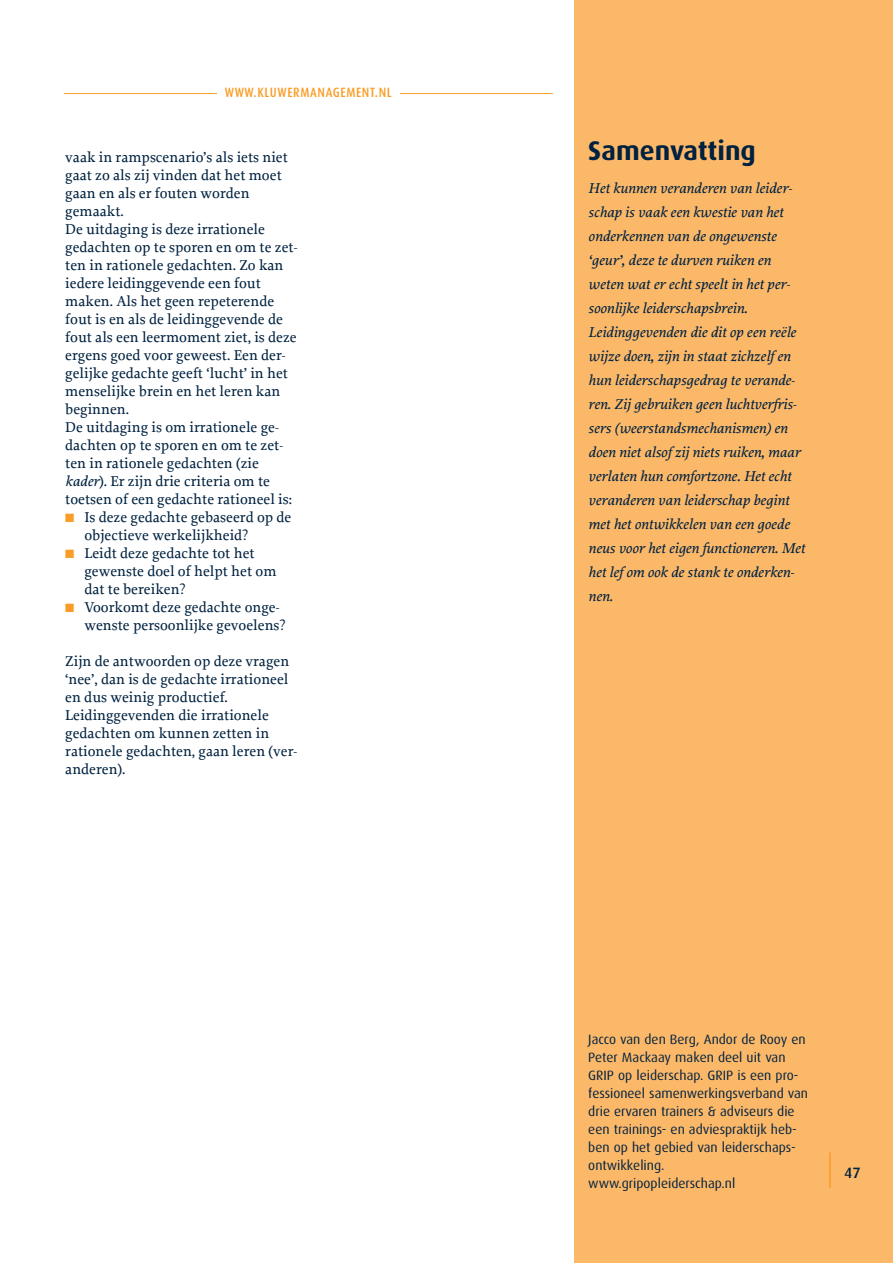
<style>
.page{position:relative;width:893px;height:1263px;background:#fff}
.page>*{position:absolute;margin:0;border:0;box-sizing:border-box;transform-origin:0 0}
.t1{font:700 27px "Dax";color:#002240}
.t2{font:500 15px/18px "Proforma";color:#002240}
.t3{font:italic 500 15px/24px "Proforma";color:#002240}
.t4{font:500 15px "Dax";color:#002240}
.t5{font:13.5px/18px "Dax";color:#002240}
.t6{font:500 13.5px "Dax Condensed";letter-spacing:.045em;color:#f99d27}
.s1{font-style:italic}
.s2{color:#f99d27}
</style>
<div class="page">
<div style="left:574px;top:0;width:319px;height:1263px;background:#fcb869"></div>
<hr style="left:64px;top:93px;width:489px;height:1px;background:#f99d27">
<div style="left:217px;top:85px;width:183px;height:17px;background:#fff"></div>
<hr style="left:829px;top:1152px;width:2px;height:36px;background:#f99d27">
<p class="t6" style="left:225px;top:87px;width:168px">WWW.KLUWERMANAGEMENT.NL</p>
<p class="t2" style="left:65px;top:150px;width:234px">vaak in rampscenario’s als iets niet gaat zo als zij vinden dat het moet gaan en als er fouten worden gemaakt.<br>De uitdaging is deze irrationele gedachten op te sporen en om te zet&shy;ten in rationele gedachten. Zo kan iedere leidinggevende een fout maken. Als het geen repeterende fout is en als de leidinggevende de fout als een leermoment ziet, is deze ergens goed voor geweest. Een der&shy;gelijke gedachte geeft ‘lucht’ in het menselijke brein en het leren kan beginnen.<br>De uitdaging is om irrationele ge - dachten op te sporen en om te zet&shy;ten in rationele gedachten (zie <span class="s1">kader</span>). Er zijn drie criteria om te toetsen of een gedachte rationeel is:</p>
<p class="t2" style="left:84px;top:510px;width:209px;text-indent:-19px"><span class="s2">■</span> Is deze gedachte gebaseerd op de objectieve werkelijkheid?</p>
<p class="t2" style="left:84px;top:546px;width:194px;text-indent:-19px"><span class="s2">■</span> Leidt deze gedachte tot het gewenste doel of helpt het om dat te bereiken?</p>
<p class="t2" style="left:84px;top:600px;width:203px;text-indent:-19px"><span class="s2">■</span> Voorkomt deze gedachte onge&shy;wenste persoonlijke gevoelens?</p>
<p class="t2" style="left:65px;top:654px;width:233px">Zijn de antwoorden op deze vragen ‘nee’, dan is de gedachte irrationeel en dus weinig productief.<br>Leidinggevenden die irrationele gedachten om kunnen zetten in rationele gedachten, gaan leren (ver&shy;anderen).</p>
<h1 class="t1" style="left:588px;top:139px;width:169px">Samenvatting</h1>
<p class="t3" style="left:588px;top:177px;width:218px">Het kunnen veranderen van leider&shy;schap is vaak een kwestie van het onderkennen van de ongewenste ‘geur’, deze te durven ruiken en weten wat er echt speelt in het per&shy;soonlijke leiderschapsbrein.<br>Leidinggevenden die dit op een reële wijze doen, zijn in staat zichzelf en hun leiderschapsgedrag te verande&shy;ren. Zij gebruiken geen luchtverfris&shy;sers (weerstandsmechanismen) en doen niet alsof zij niets ruiken, maar verlaten hun comfortzone. Het echt veranderen van leiderschap begint met het ontwikkelen van een goede neus voor het eigen functioneren. Met het lef om ook de stank te onderken&shy;nen.</p>
<p class="t5" style="left:588px;top:1031px;width:221px">Jacco van den Berg, Andor de Rooy en Peter Mackaay maken deel uit van GRIP op leiderschap. GRIP is een pro&shy;fessioneel samenwerkingsverband van drie ervaren trainers &amp; adviseurs die een trainings- en adviespraktijk heb&shy;ben op het gebied van leiderschaps&shy;ontwikkeling. www.gripopleiderschap.nl</p>
<p class="t4" style="left:844px;top:1166px;width:18px">47</p>
</div>
